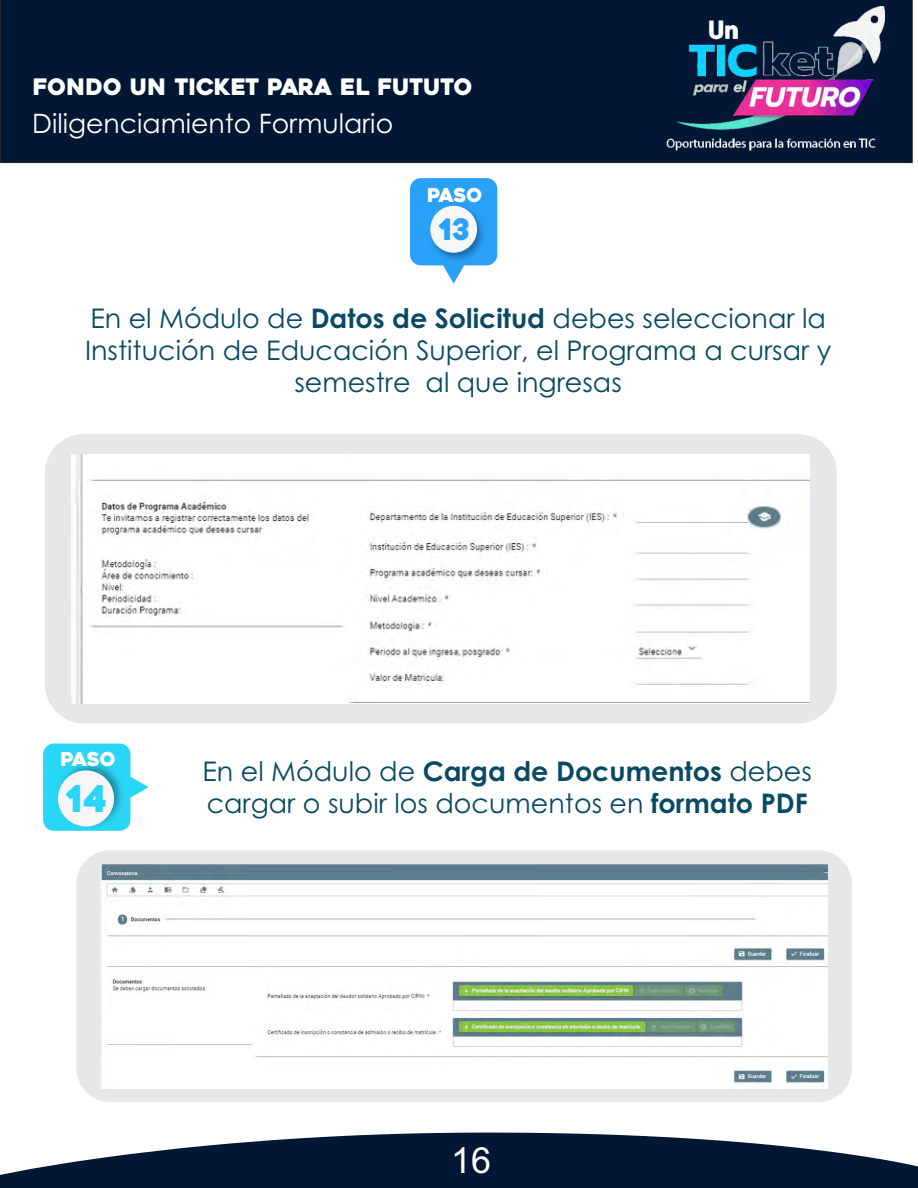
<style>
.page{position:relative;width:918px;height:1188px;background:#fff}
.page>*{position:absolute;margin:0;border:0;box-sizing:border-box;transform-origin:0 0}
.t1{font:36.75px "Heavitas";color:#2ad6f6}
.t2{font:36px "Arial";color:#fff}
.t3{font:29.4px "Heavitas";color:#29a1f9}
.t4{font:27px/32.1px "Century Gothic";color:#084a63;text-align:center}
.t5{font:26.7px "Century Gothic";color:#fff}
.t6{font:22.65px "Heavitas";color:#fff}
.t7{font:19.2px "Heavitas";letter-spacing:-.025em;color:#fff}
.s1{font-weight:700}
</style>
<div class="page">
<div style="left:45px;top:434px;width:792px;height:289px;background:#e6e7e8;border-radius:39px"></div>
<div style="left:0;top:0;width:913px;height:163px;background:#021734"></div>
<svg style="left:0;top:1133px;width:918px;height:55px;fill:#021734"></svg>
<img style="left:666px;top:6px;width:219px;height:145px">
<img style="left:72px;top:454px;width:738px;height:249px">
<svg style="left:410px;top:178px;width:87px;height:106px"></svg>
<img style="left:425px;top:202px;width:61px;height:63px">
<div style="left:430px;top:206px;width:47px;height:47px;background:#f6f6f6;border-radius:50%"></div>
<div style="left:76px;top:850px;width:776px;height:252px;background:#e6e7e8;border-radius:34px"></div>
<img style="left:101px;top:864px;width:726px;height:224px">
<svg style="left:43px;top:744px;width:106px;height:87px"></svg>
<img style="left:52px;top:760px;width:77px;height:71px">
<div style="left:58px;top:770px;width:56px;height:57px;background:#f6f6f6;border-radius:50%"></div>
<p class="t6" style="left:33px;top:78px;width:441px">FONDO UN TICKET PARA EL FUTUTO</p>
<p class="t5" style="left:32px;top:113px;width:363px">Diligenciamiento Formulario</p>
<p class="t7" style="left:427px;top:188px;width:57px">PASO</p>
<p class="t3" style="left:439px;top:218px;width:32px">13</p>
<p class="t4" style="left:85px;top:304px;width:748px">En el Módulo de <span class="s1">Datos de Solicitud</span> debes seleccionar la<br>Institución de Educación Superior, el Programa a cursar y semestre al que ingresas</p>
<p class="t7" style="left:60px;top:752px;width:57px">PASO</p>
<h1 class="t1" style="left:67px;top:784px;width:43px">14</h1>
<p class="t4" style="left:202px;top:757px;width:611px;line-height:32.7px;text-align:left">En el Módulo de <span class="s1">Carga de Documentos</span> debes cargar o subir los documentos en <span class="s1">formato PDF</span></p>
<h2 class="t2" style="left:451px;top:1147px;width:42px">16</h2>
</div>
